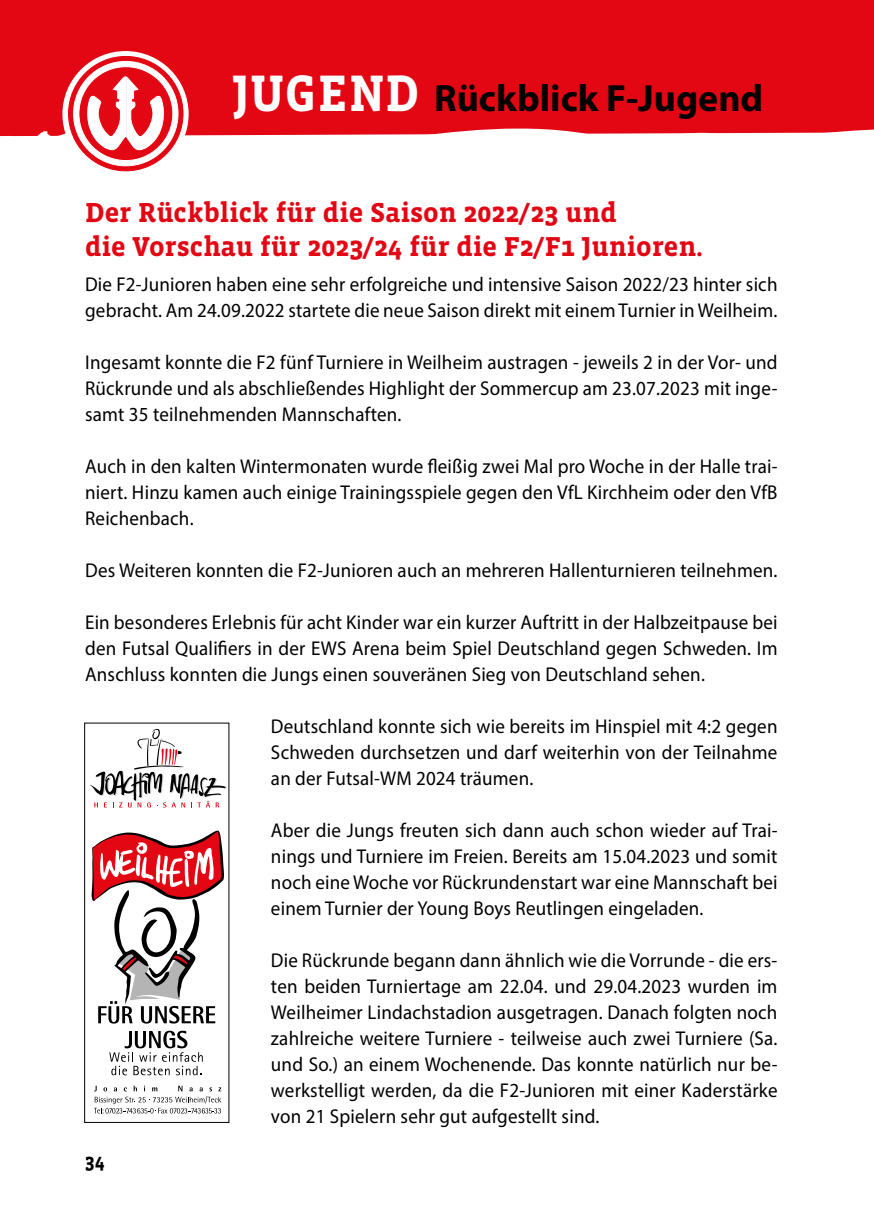
<style>
.page{position:relative;width:874px;height:1225px;background:#fff}
.page>*{position:absolute;margin:0;border:0;box-sizing:border-box;transform-origin:0 0}
.t1{font:700 38px "Myriad Pro";color:#000}
.t2{font:700 28px/34px "Vista Slab OTCE";color:#e30613}
.t3{font:700 20.6px "Vista Slab OTCE";color:#000;scale:.92 1}
.t4{font:20px/26px "Myriad Pro";letter-spacing:.01em;color:#000;text-align:justify;scale:.95 1}
.s1{font-family:"Vista Slab OTCE";font-size:52.4px;color:#fff}
</style>
<div class="page">
<div style="left:0;top:0;width:873px;height:56px;background:#e30613"></div>
<div style="left:62px;top:51px;width:126px;height:126px;background:#fff;border-radius:50%"></div>
<svg style="left:0;top:56px;width:873px;height:115px"></svg>
<div style="left:84px;top:722px;width:145px;height:400px;border:1px solid #000"></div>
<svg style="left:94px;top:1085px;width:127px;height:28px"></svg>
<svg style="left:109px;top:1030px;width:94px;height:45px"></svg>
<svg style="left:90px;top:722px;width:136px;height:301px"></svg>
<h1 class="t1" style="left:232px;top:74px;width:532px"><span class="s1">JUGEND</span> Rückblick F-Jugend</h1>
<h2 class="t2" style="left:85px;top:196px;width:619px">Der Rückblick für die Saison 2022/23 und<br>die Vorschau für 2023/24 für die F2/F1 Junioren.</h2>
<p class="t4" style="left:85px;top:271px;width:730px">Die F2-Junioren haben eine sehr erfolgreiche und intensive Saison 2022/23 hinter sich gebracht. Am 24.09.2022 startete die neue Saison direkt mit einem Turnier in Weilheim.</p>
<p class="t4" style="left:85px;top:349px;width:730px">Ingesamt konnte die F2 fünf Turniere in Weilheim austragen - jeweils 2 in der Vor- und Rückrunde und als abschließendes Highlight der Sommercup am 23.07.2023 mit inge&shy;samt 35 teilnehmenden Mannschaften.</p>
<p class="t4" style="left:85px;top:453px;width:730px">Auch in den kalten Wintermonaten wurde fleißig zwei Mal pro Woche in der Halle trai&shy;niert. Hinzu kamen auch einige Trainingsspiele gegen den VfL Kirchheim oder den VfB Reichenbach.</p>
<p class="t4" style="left:85px;top:557px;width:730px">Des Weiteren konnten die F2-Junioren auch an mehreren Hallenturnieren teilnehmen.</p>
<p class="t4" style="left:85px;top:609px;width:730px">Ein besonderes Erlebnis für acht Kinder war ein kurzer Auftritt in der Halbzeitpause bei den Futsal Qualifiers in der EWS Arena beim Spiel Deutschland gegen Schweden. Im Anschluss konnten die Jungs einen souveränen Sieg von Deutschland sehen.</p>
<p class="t4" style="left:271px;top:713px;width:534px">Deutschland konnte sich wie bereits im Hinspiel mit 4:2 gegen Schweden durchsetzen und darf weiterhin von der Teilnahme an der Futsal-WM 2024 träumen.</p>
<p class="t4" style="left:271px;top:817px;width:534px">Aber die Jungs freuten sich dann auch schon wieder auf Trai&shy;nings und Turniere im Freien. Bereits am 15.04.2023 und somit noch eine Woche vor Rückrundenstart war eine Mannschaft bei einem Turnier der Young Boys Reutlingen eingeladen.</p>
<p class="t4" style="left:271px;top:947px;width:534px">Die Rückrunde begann dann ähnlich wie die Vorrunde - die ers&shy;ten beiden Turniertage am 22.04. und 29.04.2023 wurden im Weilheimer Lindachstadion ausgetragen. Danach folgten noch zahlreiche weitere Turniere - teilweise auch zwei Turniere (Sa. und So.) an einem Wochenende. Das konnte natürlich nur be&shy;werkstelligt werden, da die F2-Junioren mit einer Kaderstärke von 21 Spielern sehr gut aufgestellt sind.</p>
<p class="t3" style="left:85px;top:1149px;width:23px">34</p>
</div>
